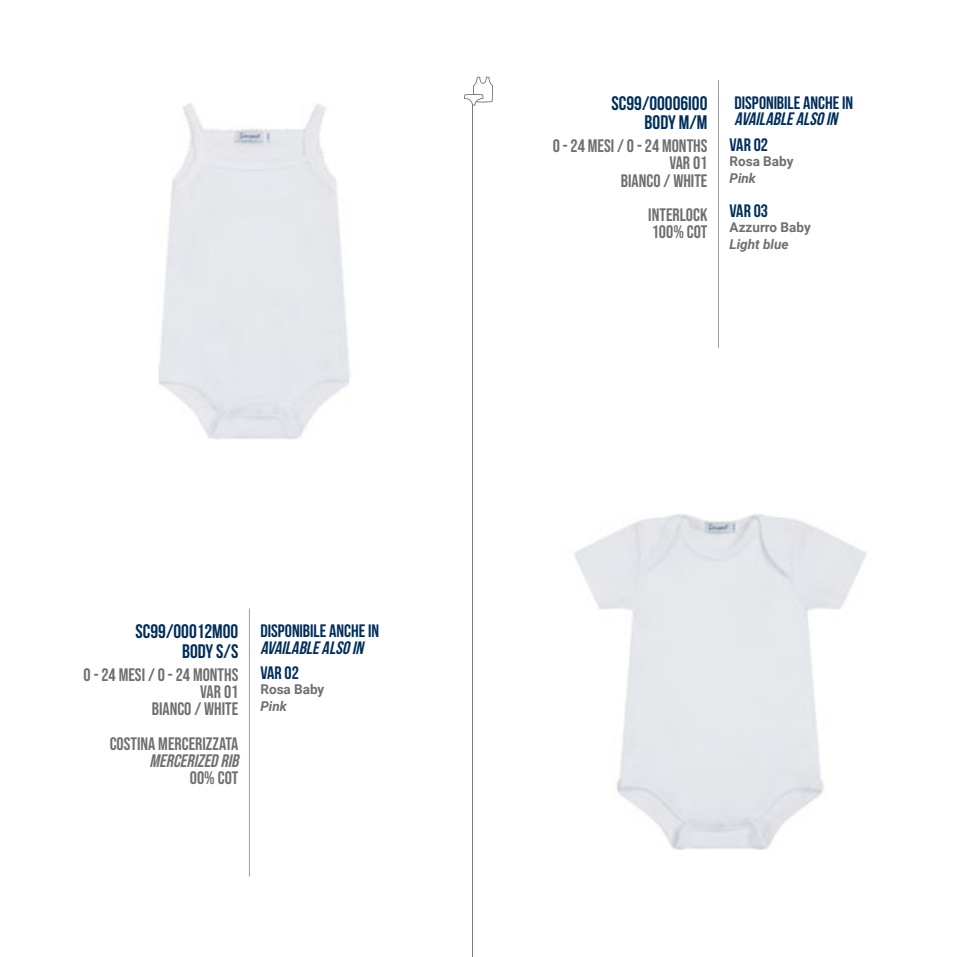
<style>
.page{position:relative;width:957px;height:957px;background:#fff}
.page>*{position:absolute;margin:0;border:0;box-sizing:border-box;transform-origin:0 0}
.t1{font:700 19.65px/19.6px "Bebas Neue";color:#002d59;text-align:right}
.t2{font:18px/17.2px "Bebas Neue";color:#706f6f;text-align:right}
.t3{font:700 18px "Bebas Neue";color:#002d59}
.t4{font:italic 700 18px "Bebas Neue";color:#002d59}
.t5{font:italic 18px "Bebas Neue";color:#706f6f}
.t6{font:700 13.5px "Roboto";color:#706f6f}
.t7{font:italic 700 13.5px "Roboto";color:#706f6f}
</style>
<div class="page">
<img style="left:158px;top:103px;width:192px;height:336px">
<img style="left:574px;top:514px;width:293px;height:335px">
<svg style="left:464px;top:77px;width:29px;height:880px"></svg>
<hr style="left:718px;top:80px;width:1px;height:268px;background:#9d9d9c">
<hr style="left:249px;top:608px;width:1px;height:268px;background:#9d9d9c">
<p class="t1" style="left:136px;top:621px;width:104px">SC99/00012M00<br>BODY S/S</p>
<p class="t2" style="left:84px;top:665px;width:156px">0 - 24 MESI / 0 - 24 MONTHS<br>VAR 01<br>BIANCO / WHITE</p>
<p class="t2" style="left:110px;top:734px;width:130px">COSTINA MERCERIZZATA</p>
<p class="t5" style="left:149px;top:750px;width:95px">MERCERIZEDRIB</p>
<p class="t2" style="left:190px;top:769px;width:50px">00% COT</p>
<p class="t3" style="left:260px;top:621px;width:120px">DISPONIBILE ANCHE IN</p>
<p class="t4" style="left:260px;top:637px;width:108px">AVAILABLEALSOIN</p>
<p class="t3" style="left:260px;top:663px;width:40px">VAR 02</p>
<p class="t6" style="left:260px;top:680px;width:65px">Rosa Baby</p>
<p class="t7" style="left:260px;top:696px;width:28px">Pink</p>
<p class="t1" style="left:611px;top:93px;width:97px">SC99/00006I00<br>BODY M/M</p>
<p class="t2" style="left:553px;top:137px;width:156px">0 - 24 MESI / 0 - 24 MONTHS<br>VAR 01<br>BIANCO / WHITE</p>
<p class="t2" style="left:648px;top:206px;width:61px;text-align:left">INTERLOCK<br>100% COT</p>
<p class="t3" style="left:734px;top:93px;width:120px">DISPONIBILE ANCHE IN</p>
<p class="t4" style="left:734px;top:109px;width:108px">AVAILABLEALSOIN</p>
<p class="t3" style="left:729px;top:135px;width:40px">VAR 02</p>
<p class="t6" style="left:729px;top:152px;width:65px">Rosa Baby</p>
<p class="t7" style="left:729px;top:169px;width:28px">Pink</p>
<p class="t3" style="left:729px;top:201px;width:40px">VAR 03</p>
<p class="t6" style="left:729px;top:218px;width:83px">Azzurro Baby</p>
<p class="t7" style="left:729px;top:235px;width:60px">Light blue</p>
</div>
